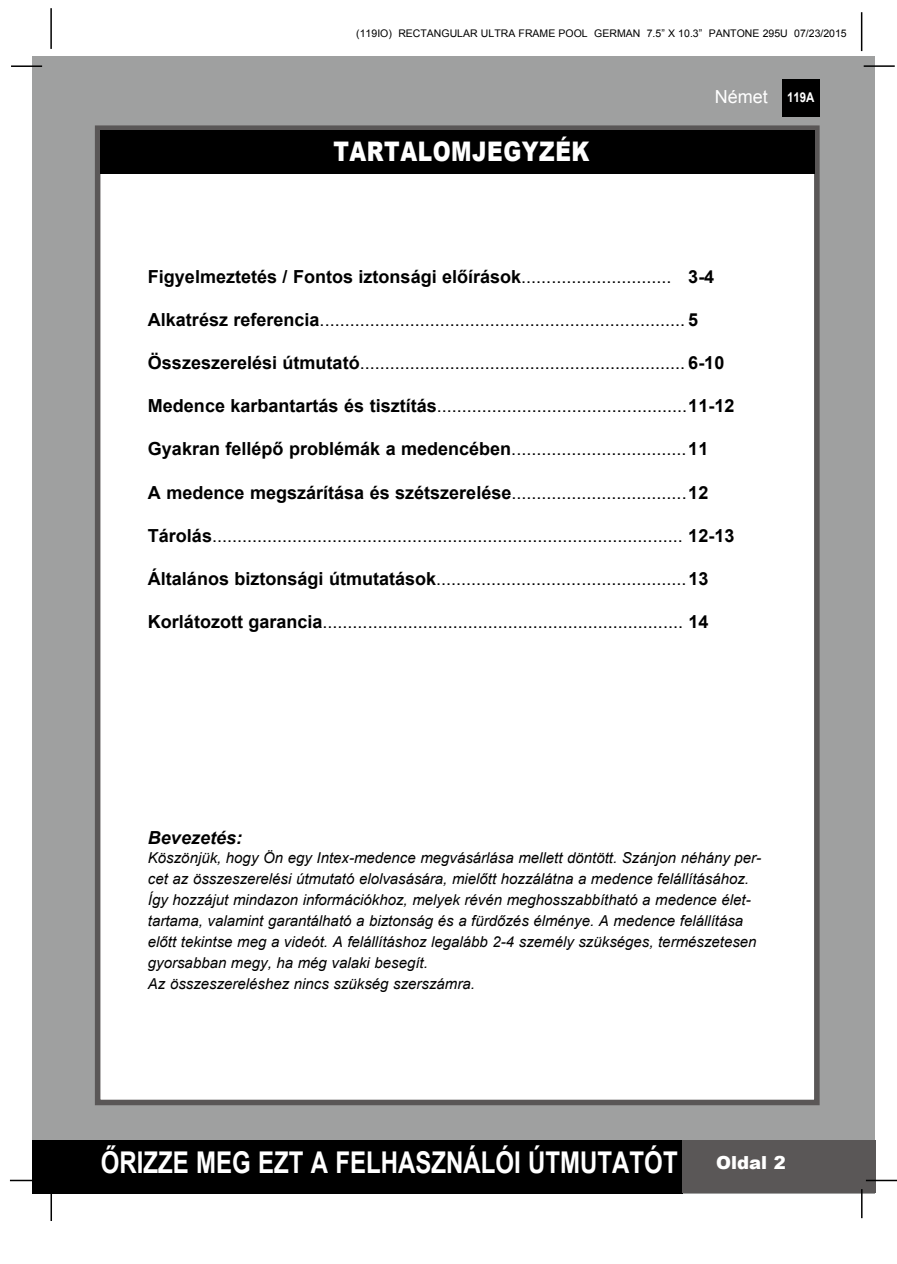
<style>
.page{position:relative;width:897px;height:1264px;background:#fff}
.page>*{position:absolute;margin:0;border:0;box-sizing:border-box;transform-origin:0 0}
.t1{font:700 30px "Arial";color:#fff;scale:.8 1}
.t2{font:900 27px "Arial";letter-spacing:.025em;color:#fff;scale:.8 1}
.t3{font:18px "Arial";color:#000}
.t4{font:700 18px "Arial";color:#000}
.t5{font:italic 700 18px "Arial";color:#000}
.t6{font:900 18px "Arial";color:#fff}
.t7{font:18px "Arial";color:#fff}
.t8{font:italic 15px/21px "Arial";color:#000}
.t9{font:700 13.5px "Arial";color:#fff;scale:.85 1}
.t10{font:10.5px "Arial";color:#000}
.s1{font-weight:400}
.s2{font-weight:700}
</style>
<div class="page">
<div style="left:33px;top:56px;width:842px;height:1137px;background:#9fa0a0"></div>
<div style="left:782px;top:79px;width:37px;height:38px;background:#000"></div>
<hr style="left:863px;top:65px;width:31px;height:2px;background:#000">
<hr style="left:50px;top:8px;width:2px;height:41px;background:#000">
<hr style="left:860px;top:12px;width:2px;height:39px;background:#000">
<div style="left:33px;top:1140px;width:649px;height:53px;background:#000"></div>
<div style="left:682px;top:1140px;width:193px;height:53px;background:#5a5757"></div>
<hr style="left:865px;top:1179px;width:31px;height:2px;background:#000">
<hr style="left:860px;top:1189px;width:2px;height:29px;background:#000">
<hr style="left:50px;top:1190px;width:2px;height:31px;background:#000">
<hr style="left:10px;top:1179px;width:31px;height:2px;background:#000">
<hr style="left:11px;top:65px;width:31px;height:2px;background:#000">
<div style="left:95px;top:125px;width:724px;height:980px;background:#fff;border:6px solid #5a5757"></div>
<div style="left:100px;top:130px;width:714px;height:44px;background:#000"></div>
<p class="t10" style="left:356px;top:27px;width:492px">(119IO) RECTANGULAR ULTRA FRAME POOL GERMAN 7.5” X 10.3” PANTONE 295U 07/23/2015</p>
<h2 class="t2" style="left:333px;top:132px;width:321px">TARTALOMJEGYZÉK</h2>
<p class="t7" style="left:714px;top:85px;width:55px">Német</p>
<p class="t9" style="left:787px;top:88px;width:34px">119A</p>
<p class="t4" style="left:148px;top:264px;width:568px">Figyelmeztetés / Fontos iztonsági előírások<span class="s1">..............................</span> 3-4</p>
<p class="t3" style="left:148px;top:308px;width:552px"><span class="s2">Alkatrész referencia</span>......................................................................... <span class="s2">5</span></p>
<p class="t3" style="left:148px;top:351px;width:578px"><span class="s2">Összeszerelési útmutató</span>................................................................. <span class="s2">6-10</span></p>
<p class="t3" style="left:148px;top:394px;width:588px"><span class="s2">Medence karbantartás és tisztítás</span>..................................................<span class="s2">11-12</span></p>
<p class="t4" style="left:148px;top:437px;width:562px">Gyakran fellépő problémák a medencében<span class="s1">...................................</span>11</p>
<p class="t4" style="left:148px;top:480px;width:562px">A medence megszárítása és szétszerelése<span class="s1">...................................</span>12</p>
<p class="t3" style="left:148px;top:524px;width:588px"><span class="s2">Tárolás</span>.............................................................................................. <span class="s2">12-13</span></p>
<p class="t3" style="left:148px;top:567px;width:562px"><span class="s2">Általános biztonsági útmutatások</span>..................................................<span class="s2">13</span></p>
<p class="t3" style="left:148px;top:610px;width:562px"><span class="s2">Korlátozott garancia</span>........................................................................ <span class="s2">14</span></p>
<p class="t5" style="left:148px;top:826px;width:96px">Bevezetés:</p>
<p class="t8" style="left:148px;top:847px;width:614px">Köszönjük, hogy Ön egy Intex-medence megvásárlása mellett döntött. Szánjon néhány per&shy;cet az összeszerelési útmutató elolvasására, mielőtt hozzálátna a medence felállításához.<br>Így hozzájut mindazon információkhoz, melyek révén meghosszabbítható a medence élet&shy;tartama, valamint garantálható a biztonság és a fürdőzés élménye. A medence felállítása előtt tekintse meg a videót. A felállításhoz legalább 2-4 személy szükséges, természetesen gyorsabban megy, ha még valaki besegít.<br>Az összeszereléshez nincs szükség szerszámra.</p>
<h1 class="t1" style="left:101px;top:1142px;width:722px">ŐRIZZE MEG EZT A FELHASZNÁLÓI ÚTMUTATÓT</h1>
<p class="t6" style="left:716px;top:1149px;width:71px">Oldal 2</p>
</div>
